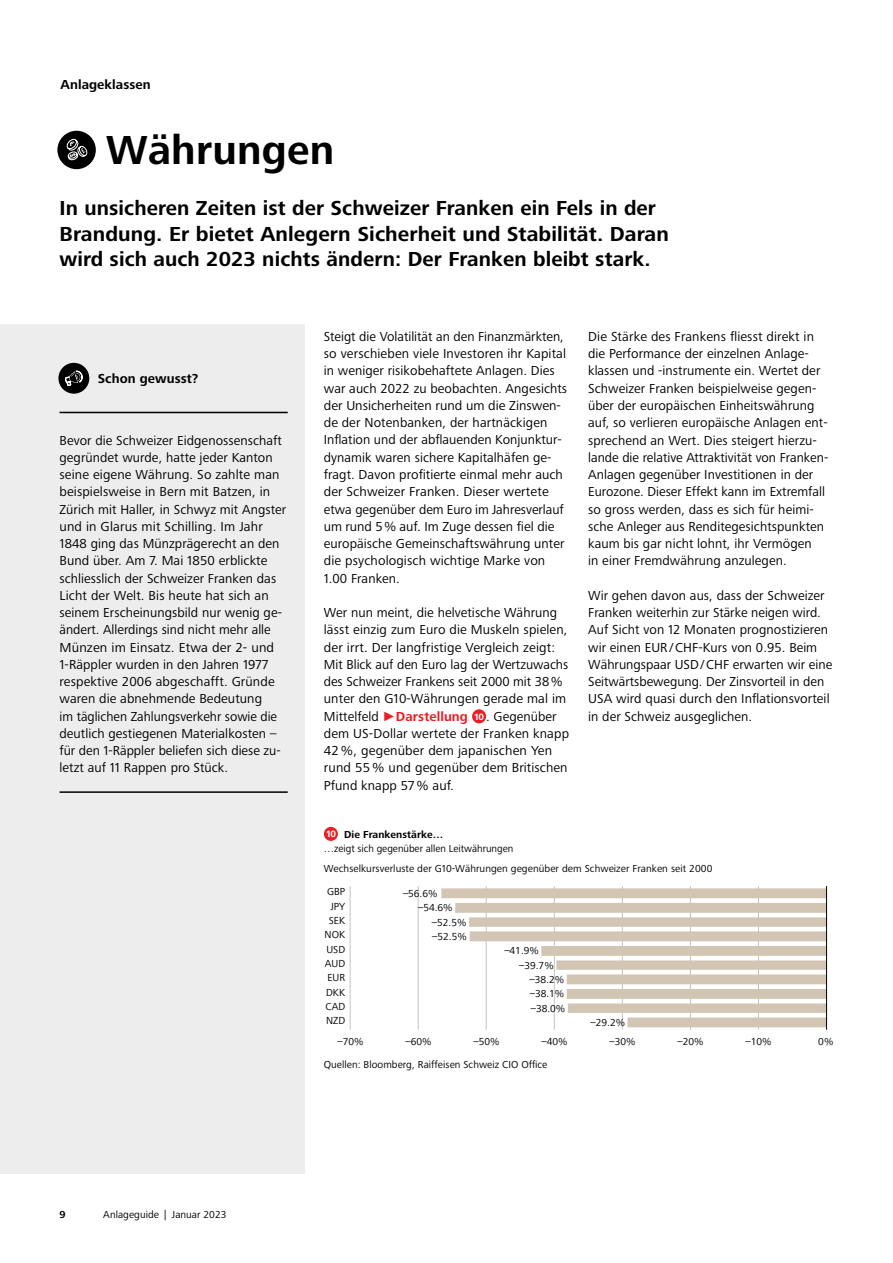
<style>
.page{position:relative;width:893px;height:1263px;background:#fff}
.page>*{position:absolute;margin:0;border:0;box-sizing:border-box;transform-origin:0 0}
.t1{font:700 42px "Frutiger Next LTW1 G";letter-spacing:.005em;color:#000}
.t2{font:700 21px/25.5px "Frutiger Next LTW1 G";letter-spacing:.005em;color:#000}
.t3{font:13.5px/17.2px "Frutiger Next LTW1 G";letter-spacing:.005em;color:#000}
.t4{font:700 13.5px "Frutiger Next LTW1 G";letter-spacing:.005em;color:#000}
.t5{font:10.5px/13.5px "Frutiger Next LTW1 G";letter-spacing:.005em;color:#000}
.t6{font:10.5px "Frutiger Next Com";color:#020202}
.t7{font:700 10.5px "Frutiger Next LTW1 G";color:#000}
.s1{font-family:"Arial";color:#e82025}
.s2{font-weight:700;color:#e82025}
.s3{font-weight:700;font-size:9.45px;color:#fff}
.s4{font-weight:700}
</style>
<div class="page">
<div style="left:472px;top:709px;width:14px;height:14px;background:#e82025;border-radius:50%"></div>
<div style="left:57px;top:131px;width:39px;height:38px;background:#000;border-radius:50%"></div>
<svg style="left:65px;top:138px;width:23px;height:28px"></svg>
<div style="left:324px;top:827px;width:14px;height:14px;background:#e82025;border-radius:50%"></div>
<hr style="left:350px;top:886px;width:1px;height:144px;background:#c3c4c6">
<hr style="left:418px;top:886px;width:1px;height:144px;background:#c3c4c6">
<hr style="left:486px;top:886px;width:1px;height:144px;background:#c3c4c6">
<hr style="left:554px;top:886px;width:1px;height:144px;background:#c3c4c6">
<hr style="left:622px;top:886px;width:1px;height:144px;background:#c3c4c6">
<hr style="left:690px;top:886px;width:1px;height:144px;background:#c3c4c6">
<hr style="left:758px;top:886px;width:1px;height:144px;background:#c3c4c6">
<svg style="left:441px;top:888px;width:385px;height:139px"></svg>
<hr style="left:826px;top:886px;width:1px;height:144px;background:#000">
<div style="left:0;top:324px;width:305px;height:850px;background:#ededed"></div>
<div style="left:58px;top:363px;width:31px;height:31px;background:#000;border-radius:50%"></div>
<svg style="left:65px;top:371px;width:17px;height:15px"></svg>
<hr style="left:60px;top:412px;width:228px;height:1px;background:#000">
<hr style="left:60px;top:791px;width:228px;height:2px;background:#000">
<p class="t4" style="left:61px;top:77px;width:92px">Anlageklassen</p>
<h1 class="t1" style="left:106px;top:126px;width:229px">Währungen</h1>
<h2 class="t2" style="left:60px;top:196px;width:611px">In unsicheren Zeiten ist der Schweizer Franken ein Fels in der<br>Brandung. Er bietet Anlegern Sicherheit und Stabilität. Daran wird sich auch 2023 nichts ändern: Der Franken bleibt stark.</h2>
<p class="t4" style="left:98px;top:371px;width:102px">Schon gewusst?</p>
<p class="t3" style="left:60px;top:432px;width:228px">Bevor die Schweizer Eidgenossenschaft gegründet wurde, hatte jeder Kanton seine eigene Währung. So zahlte man beispielsweise in Bern mit Batzen, in Zürich mit Haller, in Schwyz mit Angster und in Glarus mit Schilling. Im Jahr 1848 ging das Münzprägerecht an den Bund über. Am 7. Mai 1850 erblickte schliesslich der Schweizer Franken das Licht der Welt. Bis heute hat sich an seinem Erscheinungsbild nur wenig ge&shy;ändert. Allerdings sind nicht mehr alle Münzen im Einsatz. Etwa der 2- und 1-Räppler wurden in den Jahren 1977 respektive 2006 abgeschafft. Gründe waren die abnehmende Bedeutung<br>im täglichen Zahlungsverkehr sowie die deutlich gestiegenen Materialkosten – für den 1-Räppler beliefen sich diese zu&shy;letzt auf 11 Rappen pro Stück.</p>
<p class="t3" style="left:324px;top:328px;width:245px">Steigt die Volatilität an den Finanzmärkten, so verschieben viele Investoren ihr Kapital in weniger risikobehaftete Anlagen. Dies war auch 2022 zu beobachten. Angesichts der Unsicherheiten rund um die Zinswen&shy;de der Notenbanken, der hartnäckigen Inflation und der abflauenden Konjunktur&shy;dynamik waren sichere Kapitalhäfen ge&shy;fragt. Davon profitierte einmal mehr auch der Schweizer Franken. Dieser wertete etwa gegenüber dem Euro im Jahresverlauf um rund 5% auf. Im Zuge dessen fiel die europäische Gemeinschaftswährung unter die psychologisch wichtige Marke von 1.00 Franken.</p>
<p class="t3" style="left:324px;top:604px;width:247px">Wer nun meint, die helvetische Währung lässt einzig zum Euro die Muskeln spielen, der irrt. Der langfristige Vergleich zeigt:<br>Mit Blick auf den Euro lag der Wertzuwachs des Schweizer Frankens seit 2000 mit 38% unter den G10-Währungen gerade mal im Mittelfeld <span class="s1">►</span><span class="s2">Darstellung</span> <span class="s3">10</span> . Gegenüber dem US-Dollar wertete der Franken knapp 42%, gegenüber dem japanischen Yen rund 55% und gegenüber dem Britischen Pfund knapp 57% auf.</p>
<p class="t3" style="left:588px;top:328px;width:241px">Die Stärke des Frankens fliesst direkt in die Performance der einzelnen Anlage&shy;klassen und -instrumente ein. Wertet der Schweizer Franken beispielweise gegen&shy;über der europäischen Einheitswährung auf, so verlieren europäische Anlagen ent&shy;sprechend an Wert. Dies steigert hierzu&shy;lande die relative Attraktivität von Franken-Anlagen gegenüber Investitionen in der Eurozone. Dieser Effekt kann im Extremfall so gross werden, dass es sich für heimi&shy;sche Anleger aus Renditegesichtspunkten kaum bis gar nicht lohnt, ihr Vermögen<br>in einer Fremdwährung anzulegen.</p>
<p class="t3" style="left:588px;top:587px;width:246px">Wir gehen davon aus, dass der Schweizer Franken weiterhin zur Stärke neigen wird.<br>Auf Sicht von 12 Monaten prognostizieren wir einen EUR/CHF-Kurs von 0.95. Beim Währungspaar USD/CHF erwarten wir eine Seitwärtsbewegung. Der Zinsvorteil in den USA wird quasi durch den Inflationsvorteil in der Schweiz ausgeglichen.</p>
<p class="t5" style="left:324px;top:828px;width:191px"><span class="s3">10</span> <span class="s4">Die Frankenstärke…<br></span>…zeigt sich gegenüber allen Leitwährungen</p>
<p class="t5" style="left:324px;top:862px;width:390px">Wechselkursverluste der G10-Währungen gegenüber dem Schweizer Franken seit 2000</p>
<p class="t6" style="left:327px;top:885px;width:20px">GBP</p>
<p class="t6" style="left:403px;top:888px;width:36px">–56.6%</p>
<p class="t6" style="left:330px;top:900px;width:16px">JPY</p>
<p class="t6" style="left:418px;top:902px;width:36px">–54.6%</p>
<p class="t6" style="left:329px;top:915px;width:18px">SEK</p>
<p class="t6" style="left:432px;top:916px;width:36px">–52.5%</p>
<p class="t6" style="left:325px;top:929px;width:22px">NOK</p>
<p class="t6" style="left:432px;top:931px;width:36px">–52.5%</p>
<p class="t6" style="left:326px;top:943px;width:20px">USD</p>
<p class="t6" style="left:504px;top:945px;width:36px">–41.9%</p>
<p class="t6" style="left:325px;top:958px;width:22px">AUD</p>
<p class="t6" style="left:519px;top:959px;width:36px">–39.7%</p>
<p class="t6" style="left:327px;top:972px;width:19px">EUR</p>
<p class="t6" style="left:530px;top:973px;width:36px">–38.2%</p>
<p class="t6" style="left:326px;top:986px;width:21px">DKK</p>
<p class="t6" style="left:530px;top:988px;width:36px">–38.1%</p>
<p class="t6" style="left:326px;top:1001px;width:21px">CAD</p>
<p class="t6" style="left:531px;top:1002px;width:36px">–38.0%</p>
<p class="t6" style="left:326px;top:1015px;width:21px">NZD</p>
<p class="t6" style="left:591px;top:1016px;width:36px">–29.2%</p>
<p class="t6" style="left:337px;top:1035px;width:28px">–70%</p>
<p class="t6" style="left:405px;top:1035px;width:28px">–60%</p>
<p class="t6" style="left:473px;top:1035px;width:28px">–50%</p>
<p class="t6" style="left:541px;top:1035px;width:28px">–40%</p>
<p class="t6" style="left:609px;top:1035px;width:28px">–30%</p>
<p class="t6" style="left:677px;top:1035px;width:28px">–20%</p>
<p class="t6" style="left:745px;top:1035px;width:28px">–10%</p>
<p class="t6" style="left:818px;top:1035px;width:17px">0%</p>
<p class="t5" style="left:324px;top:1057px;width:225px">Quellen: Bloomberg, Raiffeisen Schweiz CIO Office</p>
<p class="t7" style="left:60px;top:1209px;width:8px">9</p>
<p class="t5" style="left:103px;top:1208px;width:125px">Anlageguide | Januar 2023</p>
</div>
